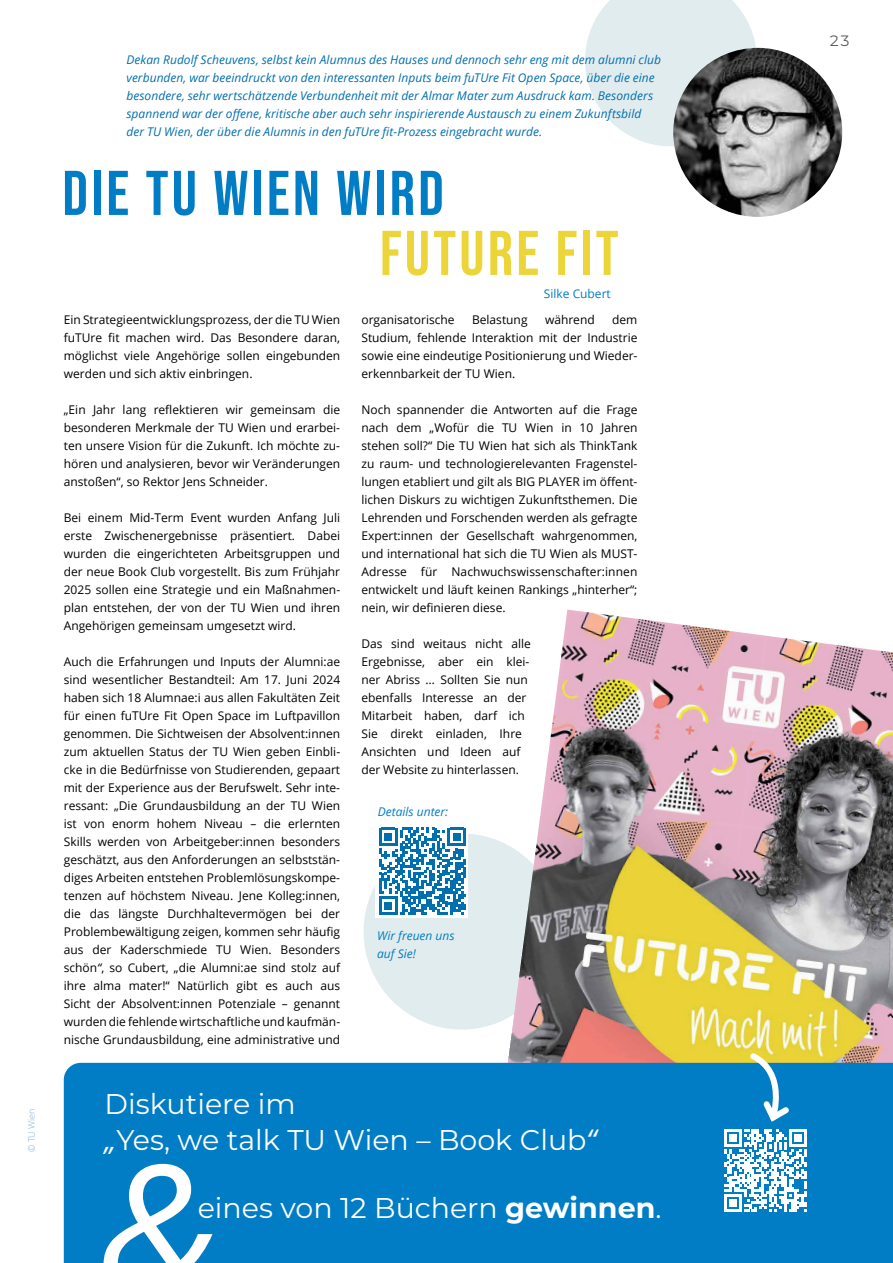
<style>
.page{position:relative;width:893px;height:1263px;background:#fff}
.page>*{position:absolute;margin:0;border:0;box-sizing:border-box;transform-origin:0 0}
.t1{font:italic 179.1px "Open Sans";color:#fff}
.t2{font:63px "Bebas Neue";letter-spacing:.05em;color:#007dc5}
.t3{font:63px "Bebas Neue";letter-spacing:.05em;color:#ebd539}
.t4{font:28.5px "Montserrat";color:#fff}
.t5{font:15px "Montserrat";color:#58595b}
.t6{font:12px/18px "Open Sans";color:#000;text-align:justify}
.t7{font:italic 12px/18px "Open Sans";letter-spacing:.005em;color:#006faf}
.t8{font:italic 12px/18px "Open Sans";color:#007dc5}
.t9{font:12px "Open Sans";color:#007dc5}
.t10{font:300 9px "Open Sans";color:#7bafde}
.s1{font-style:italic}
.s2{font-family:"Open Sans";font-style:italic}
.s3{font-weight:700}
</style>
<div class="page">
<div style="left:364px;top:833px;width:196px;height:196px;background:#e1ecef;border-radius:50%"></div>
<svg style="left:585px;top:0;width:172px;height:146px;background:#e4eef1"></svg>
<img style="left:673px;top:48px;width:169px;height:169px;border-radius:84px">
<img style="left:507px;top:609px;width:386px;height:454px">
<div style="left:375px;top:826px;width:93px;height:91px;background:#fff"></div>
<svg style="left:379px;top:828px;width:87px;height:87px"></svg>
<div style="left:64px;top:1063px;width:829px;height:200px;background:#007dc5"></div>
<svg style="left:724px;top:1048px;width:82px;height:163px"></svg>
<p class="t10" style="left:25px;top:1152px;width:45px;rotate:-90deg">© TU Wien</p>
<p class="t7" style="left:127px;top:51px;width:536px">Dekan Rudolf Scheuvens, selbst kein Alumnus des Hauses und dennoch sehr eng mit dem alumni club verbunden, war beeindruckt von den interessanten Inputs beim fuTUre Fit Open Space, über die eine besondere, sehr wertschätzende Verbundenheit mit der Almar Mater zum Ausdruck kam. Besonders spannend war der offene, kritische aber auch sehr inspirierende Austausch zu einem Zukunftsbild der TU Wien, der über die Alumnis in den fuTUre fit-Prozess eingebracht wurde.</p>
<h2 class="t2" style="left:62px;top:157px;width:383px">DIE TU WIEN WIRD</h2>
<h2 class="t3" style="left:380px;top:217px;width:240px">FUTURE FIT</h2>
<p class="t9" style="left:544px;top:285px;width:68px">Silke Cubert</p>
<p class="t6" style="left:64px;top:310px;width:278px">Ein Strategieentwicklungsprozess, der die TU Wien fuTUre fit machen wird. Das Besondere daran, möglichst viele Angehörige sollen eingebunden werden und sich aktiv einbringen.</p>
<p class="t6" style="left:64px;top:400px;width:278px">„Ein Jahr lang reflektieren wir gemeinsam die besonderen Merkmale der TU Wien und erarbei&shy;ten unsere Vision für die Zukunft. Ich möchte zu&shy;hören und analysieren, bevor wir Veränderungen anstoßen“, so Rektor Jens Schneider.</p>
<p class="t6" style="left:64px;top:508px;width:278px">Bei einem Mid-Term Event wurden Anfang Juli erste Zwischenergebnisse präsentiert. Dabei wurden die eingerichteten Arbeitsgruppen und der neue Book Club vorgestellt. Bis zum Frühjahr 2025 sollen eine Strategie und ein Maßnahmen&shy;plan entstehen, der von der TU Wien und ihren Angehörigen gemeinsam umgesetzt wird.</p>
<p class="t6" style="left:64px;top:652px;width:278px">Auch die Erfahrungen und Inputs der Alumni:ae sind wesentlicher Bestandteil: Am 17. Juni 2024 haben sich 18 Alumnae:i aus allen Fakultäten Zeit für einen fuTUre Fit Open Space im Luftpavillon genommen. Die Sichtweisen der Absolvent:innen zum aktuellen Status der TU Wien geben Einbli&shy;cke in die Bedürfnisse von Studierenden, gepaart mit der Experience aus der Berufswelt. Sehr inte&shy;ressant: „Die Grundausbildung an der TU Wien ist von enorm hohem Niveau – die erlernten Skills werden von Arbeitgeber:innen besonders geschätzt, aus den Anforderungen an selbststän&shy;diges Arbeiten entstehen Problemlösungskompe&shy;tenzen auf höchstem Niveau. Jene Kolleg:innen, die das längste Durchhaltevermögen bei der Problembewältigung zeigen, kommen sehr häufig aus der Kaderschmiede TU Wien. Besonders schön<span class="s1">“</span>, so Cubert, „die Alumni:ae sind stolz auf ihre alma mater!“ Natürlich gibt es auch aus Sicht der Absolvent:innen Potenziale – genannt wurden die fehlende wirtschaftliche und kaufmän&shy;nische Grundausbildung, eine administrative und</p>
<h3 class="t4" style="left:105px;top:1084px;width:193px">Diskutiere im</h3>
<p class="t6" style="left:361px;top:310px;width:278px;text-indent:251px">dem Studium, fehlende Interaktion mit der Industrie sowie eine eindeutige Positionierung und Wieder&shy;erkennbarkeit der TU Wien.</p>
<p class="t6" style="left:361px;top:400px;width:278px">Noch spannender die Antworten auf die Frage nach dem „Wofür die TU Wien in 10 Jahren stehen soll?“ Die TU Wien hat sich als ThinkTank zu raum- und technologierelevanten Fragenstel&shy;lungen etabliert und gilt als BIG PLAYER im öffent&shy;lichen Diskurs zu wichtigen Zukunftsthemen. Die Lehrenden und Forschenden werden als gefragte Expert:innen der Gesellschaft wahrgenommen, und international hat sich die TU Wien als MUST-Adresse für Nachwuchswissenschafter:innen entwickelt und läuft keinen Rankings „hinterher“; nein, wir definieren diese.</p>
<p class="t6" style="left:361px;top:634px;width:171px;text-align:left">Das sind weitaus nicht alle<br>Ergebnisse, aber ein klei&shy;ner Abriss … Sollten Sie nun ebenfalls Interesse an der<br>Mitarbeit haben, darf ich<br>Sie direkt einladen, Ihre<br>Ansichten und Ideen auf der Website zu hinterlassen.</p>
<p class="t6" style="left:361px;top:310px;width:95px">organisatorische</p>
<p class="t6" style="left:472px;top:310px;width:57px">Belastung</p>
<p class="t6" style="left:545px;top:310px;width:51px">während</p>
<p class="t8" style="left:378px;top:803px;width:72px">Details unter:</p>
<p class="t8" style="left:377px;top:927px;width:79px">Wir freuen uns auf Sie!</p>
<h3 class="t4" style="left:105px;top:1120px;width:493px"><span class="s2">„</span>Yes, we talk TU Wien – Book Club<span class="s2">“</span></h3>
<h1 class="t1" style="left:98px;top:1106px;width:122px">&amp;</h1>
<h3 class="t4" style="left:198px;top:1188px;width:465px">eines von 12 Büchern <span class="s3">gewinnen</span>.</h3>
<p class="t5" style="left:829px;top:31px;width:23px">23</p>
</div>
